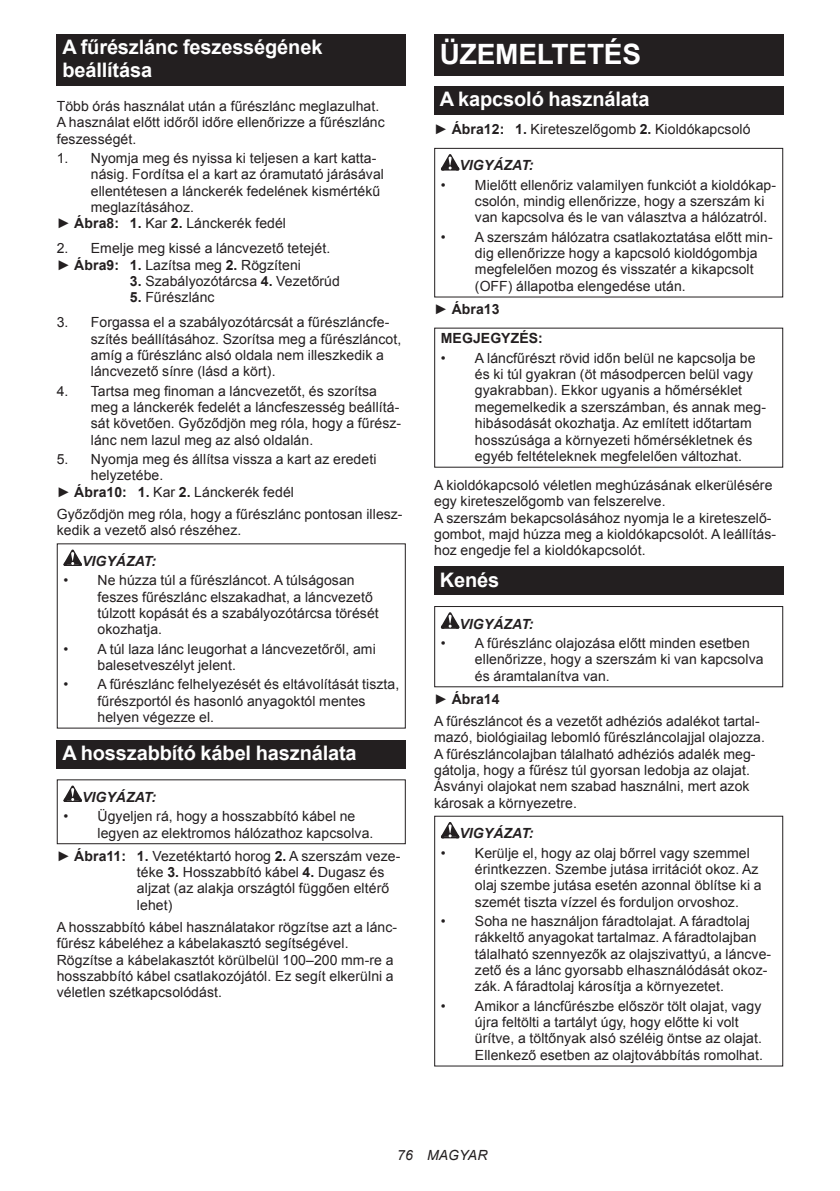
<style>
.page{position:relative;width:840px;height:1191px;background:#fff}
.page>*{position:absolute;margin:0;border:0;box-sizing:border-box;transform-origin:0 0}
.t1{font:700 28px "Arial";letter-spacing:-.01em;color:#fff}
.t2{font:700 20px/23.4px "Arial";letter-spacing:-.01em;color:#fff}
.t3{font:14px/16.4px "Arial";letter-spacing:.005em;color:#231f20}
.t4{font:italic 700 14px "Arial";letter-spacing:.005em;color:#231f20}
.t5{font:700 14px/29.6px "Arial";letter-spacing:.005em;color:#231f20}
.t6{font:italic 14px "Arial";letter-spacing:.005em;color:#231f20}
.s1{font-weight:700}
.s2{font-weight:400}
</style>
<div class="page">
<div style="left:57px;top:34px;width:348px;height:52px;background:#231f20"></div>
<svg style="left:63px;top:549px;width:19px;height:17px"></svg>
<div style="left:57px;top:740px;width:348px;height:28px;background:#231f20"></div>
<svg style="left:63px;top:785px;width:19px;height:17px"></svg>
<div style="left:57px;top:779px;width:348px;height:65px;border:1px solid #231f20"></div>
<div style="left:434px;top:34px;width:348px;height:41px;background:#231f20"></div>
<div style="left:434px;top:86px;width:348px;height:29px;background:#231f20"></div>
<svg style="left:440px;top:154px;width:19px;height:16px"></svg>
<div style="left:434px;top:148px;width:348px;height:149px;border:1px solid #231f20"></div>
<div style="left:434px;top:566px;width:348px;height:29px;background:#231f20"></div>
<svg style="left:440px;top:612px;width:19px;height:16px"></svg>
<div style="left:434px;top:606px;width:348px;height:81px;border:1px solid #231f20"></div>
<svg style="left:440px;top:822px;width:19px;height:16px"></svg>
<h2 class="t2" style="left:62px;top:36px;width:261px">A fűrészlánc feszességének beállítása</h2>
<p class="t3" style="left:57px;top:98px;width:329px">Több órás használat után a fűrészlánc meglazulhat.<br>A használat előtt időről időre ellenőrizze a fűrészlánc feszességét.</p>
<p class="t3" style="left:57px;top:150px;width:321px">1. Nyomja meg és nyissa ki teljesen a kart katta-</p>
<p class="t3" style="left:91px;top:166px;width:294px">násig. Fordítsa el a kart az óramutató járásával</p>
<p class="t3" style="left:91px;top:183px;width:291px">ellentétesen a lánckerék fedelének kismértékű</p>
<p class="t3" style="left:91px;top:199px;width:105px">meglazításához.</p>
<p class="t3" style="left:57px;top:215px;width:231px">► <span class="s1">Ábra8: 1.</span> Kar <span class="s1">2.</span> Lánckerék fedél</p>
<p class="t3" style="left:57px;top:240px;width:275px">2. Emelje meg kissé a láncvezető tetejét. ► <span class="s1">Ábra9: 1.</span> Lazítsa meg <span class="s1">2.</span> Rögzíteni</p>
<p class="t3" style="left:130px;top:273px;width:211px"><span class="s1">3.</span> Szabályozótárcsa <span class="s1">4.</span> Vezetőrúd</p>
<p class="t3" style="left:130px;top:289px;width:86px"><span class="s1">5.</span> Fűrészlánc</p>
<p class="t3" style="left:91px;top:314px;width:312px;text-indent:-34px">3. Forgassa el a szabályozótárcsát a fűrészláncfe&shy;szítés beállításához. Szorítsa meg a fűrészláncot, amíg a fűrészlánc alsó oldala nem illeszkedik a láncvezető sínre (lásd a kört).</p>
<p class="t3" style="left:91px;top:383px;width:312px;text-indent:-34px">4. Tartsa meg finoman a láncvezetőt, és szorítsa meg a lánckerék fedelét a láncfeszesség beállítá&shy;sát követően. Győződjön meg róla, hogy a fűrész&shy;lánc nem lazul meg az alsó oldalán.</p>
<p class="t3" style="left:57px;top:451px;width:321px">5. Nyomja meg és állítsa vissza a kart az eredeti</p>
<p class="t3" style="left:91px;top:468px;width:74px">helyzetébe.</p>
<p class="t3" style="left:57px;top:484px;width:238px">► <span class="s1">Ábra10: 1.</span> Kar <span class="s1">2.</span> Lánckerék fedél</p>
<p class="t3" style="left:57px;top:506px;width:347px">Győződjön meg róla, hogy a fűrészlánc pontosan illesz&shy;kedik a vezető alsó részéhez.</p>
<p class="t4" style="left:82px;top:556px;width:75px">VIGYÁZAT:</p>
<p class="t3" style="left:97px;top:572px;width:283px;text-indent:-34px">• Ne húzza túl a fűrészláncot. A túlságosan feszes fűrészlánc elszakadhat, a láncvezető túlzott kopását és a szabályozótárcsa törését okozhatja.</p>
<p class="t3" style="left:97px;top:640px;width:279px;text-indent:-34px">• A túl laza lánc leugorhat a láncvezetőről, ami balesetveszélyt jelent.</p>
<p class="t3" style="left:97px;top:676px;width:303px;text-indent:-34px">• A fűrészlánc felhelyezését és eltávolítását tiszta, fűrészportól és hasonló anyagoktól mentes helyen végezze el.</p>
<h2 class="t2" style="left:62px;top:742px;width:296px">A hosszabbító kábel használata</h2>
<p class="t4" style="left:82px;top:791px;width:75px">VIGYÁZAT:</p>
<p class="t3" style="left:97px;top:808px;width:277px;text-indent:-34px">• Ügyeljen rá, hogy a hosszabbító kábel ne legyen az elektromos hálózathoz kapcsolva.</p>
<p class="t3" style="left:137px;top:847px;width:265px;text-indent:-80px">► <span class="s1">Ábra11: 1.</span> Vezetéktartó horog <span class="s1">2.</span> A szerszám veze&shy;téke <span class="s1">3.</span> Hosszabbító kábel <span class="s1">4.</span> Dugasz és aljzat (az alakja országtól függően eltérő lehet)</p>
<p class="t3" style="left:57px;top:919px;width:341px">A hosszabbító kábel használatakor rögzítse azt a lánc&shy;fűrész kábeléhez a kábelakasztó segítségével.<br>Rögzítse a kábelakasztót körülbelül 100–200 mm-re a hosszabbító kábel csatlakozójától. Ez segít elkerülni a véletlen szétkapcsolódást.</p>
<h1 class="t1" style="left:439px;top:43px;width:202px">ÜZEMELTETÉS</h1>
<h2 class="t2" style="left:439px;top:88px;width:211px">A kapcsoló használata</h2>
<p class="t3" style="left:434px;top:121px;width:318px">► <span class="s1">Ábra12: 1.</span> Kireteszelőgomb <span class="s1">2.</span> Kioldókapcsoló</p>
<p class="t4" style="left:459px;top:160px;width:75px">VIGYÁZAT:</p>
<p class="t3" style="left:474px;top:177px;width:302px;text-indent:-34px">• Mielőtt ellenőriz valamilyen funkciót a kioldókap&shy;csolón, mindig ellenőrizze, hogy a szerszám ki van kapcsolva és le van választva a hálózatról.</p>
<p class="t3" style="left:474px;top:229px;width:299px;text-indent:-34px">• A szerszám hálózatra csatlakoztatása előtt min&shy;dig ellenőrizze hogy a kapcsoló kioldógombja megfelelően mozog és visszatér a kikapcsolt (OFF) állapotba elengedése után.</p>
<p class="t5" style="left:440px;top:294px;width:103px;text-indent:-7px"><span class="s2">►</span> Ábra13<br>MEGJEGYZÉS:</p>
<p class="t3" style="left:474px;top:350px;width:292px;text-indent:-34px">• A láncfűrészt rövid időn belül ne kapcsolja be és ki túl gyakran (öt másodpercen belül vagy gyakrabban). Ekkor ugyanis a hőmérséklet megemelkedik a szerszámban, és annak meg&shy;hibásodását okozhatja. Az említett időtartam hosszúsága a környezeti hőmérsékletnek és egyéb feltételeknek megfelelően változhat.</p>
<p class="t3" style="left:434px;top:477px;width:343px">A kioldókapcsoló véletlen meghúzásának elkerülésére egy kireteszelőgomb van felszerelve.<br>A szerszám bekapcsolásához nyomja le a kireteszelő&shy;gombot, majd húzza meg a kioldókapcsolót. A leállítás&shy;hoz engedje fel a kioldókapcsolót.</p>
<h2 class="t2" style="left:439px;top:568px;width:61px">Kenés</h2>
<p class="t4" style="left:459px;top:618px;width:75px">VIGYÁZAT:</p>
<p class="t3" style="left:474px;top:635px;width:290px;text-indent:-34px">• A fűrészlánc olajozása előtt minden esetben ellenőrizze, hogy a szerszám ki van kapcsolva és áramtalanítva van.</p>
<p class="t3" style="left:434px;top:688px;width:327px;line-height:22px">► <span class="s1">Ábra14<br></span>A fűrészláncot és a vezetőt adhéziós adalékot tartal-</p>
<p class="t3" style="left:434px;top:729px;width:332px">mazó, biológiailag lebomló fűrészláncolajjal olajozza.<br>A fűrészláncolajban tálalható adhéziós adalék meg&shy;gátolja, hogy a fűrész túl gyorsan ledobja az olajat.<br>Ásványi olajokat nem szabad használni, mert azok károsak a környezetre.</p>
<p class="t4" style="left:459px;top:828px;width:75px">VIGYÁZAT:</p>
<p class="t3" style="left:474px;top:844px;width:288px;text-indent:-34px">• Kerülje el, hogy az olaj bőrrel vagy szemmel érintkezzen. Szembe jutása irritációt okoz. Az olaj szembe jutása esetén azonnal öblítse ki a szemét tiszta vízzel és forduljon orvoshoz.</p>
<p class="t3" style="left:474px;top:913px;width:298px;text-indent:-34px">• Soha ne használjon fáradtolajat. A fáradtolaj rákkeltő anyagokat tartalmaz. A fáradtolajban tálalható szennyezők az olajszivattyú, a láncve&shy;zető és a lánc gyorsabb elhasználódását okoz&shy;zák. A fáradtolaj károsítja a környezetet.</p>
<p class="t3" style="left:474px;top:997px;width:289px;text-indent:-34px">• Amikor a láncfűrészbe először tölt olajat, vagy újra feltölti a tartályt úgy, hogy előtte ki volt ürítve, a töltőnyak alsó széléig öntse az olajat.<br>Ellenkező esetben az olajtovábbítás romolhat.</p>
<p class="t6" style="left:397px;top:1147px;width:92px">76 MAGYAR</p>
</div>
